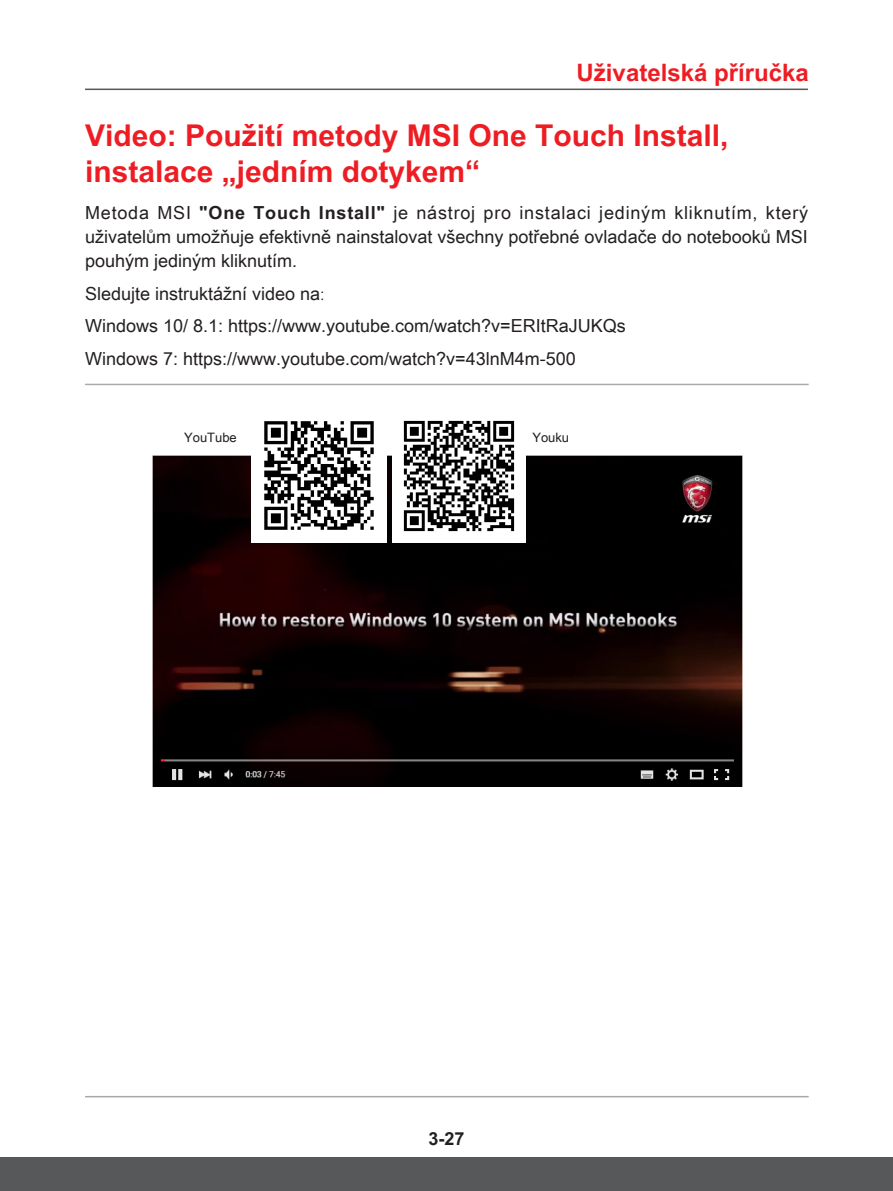
<style>
.page{position:relative;width:893px;height:1191px;background:#fff}
.page>*{position:absolute;margin:0;border:0;box-sizing:border-box;transform-origin:0 0}
.t1{font:700 30px/36px "Arial Unicode MS";color:#ee1d23}
.t2{font:700 24px "Arial Unicode MS";color:#ee1d23}
.t3{font:18px/24px "Arial Unicode MS";color:#231f20;text-align:justify}
.t4{font:700 18px "Arial Unicode MS";color:#231f20}
.t5{font:12.9px "Arial Unicode MS";color:#231f20}
.s1{font-weight:700}
.s2{font-family:"Adobe Ming Std";font-weight:300}
</style>
<div class="page">
<hr style="left:85px;top:89px;width:723px;height:1px;background:#57585a">
<div style="left:0;top:1157px;width:893px;height:34px;background:#57585a"></div>
<hr style="left:85px;top:384px;width:724px;height:1px;background:#a8a9ad">
<hr style="left:85px;top:1096px;width:724px;height:1px;background:#a8a9ad">
<img style="left:152px;top:455px;width:590px;height:332px">
<img style="left:392px;top:420px;width:133px;height:123px">
<img style="left:252px;top:421px;width:134px;height:122px">
<h2 class="t2" style="left:577px;top:55px;width:234px">Uživatelská příručka</h2>
<h1 class="t1" style="left:85px;top:118px;width:645px">Video: Použití metody MSI One Touch Install, instalace „jedním dotykem“</h1>
<p class="t3" style="left:85px;top:200px;width:725px">Metoda MSI <span class="s1">"One Touch Install"</span> je nástroj pro instalaci jediným kliknutím, který uživatelům umožňuje efektivně nainstalovat všechny potřebné ovladače do notebooků MSI pouhým jediným kliknutím.</p>
<p class="t3" style="left:85px;top:277px;width:542px;line-height:32.4px;text-align:left">Sledujte instruktážní video na<span class="s2">:<br></span>Windows 10/ 8.1: https://www.youtube.com/watch?v=ERItRaJUKQs<br>Windows 7: https://www.youtube.com/watch?v=43lnM4m-500</p>
<p class="t5" style="left:184px;top:428px;width:54px">YouTube</p>
<p class="t5" style="left:532px;top:428px;width:38px">Youku</p>
<p class="t4" style="left:428px;top:1125px;width:38px">3-27</p>
</div>
